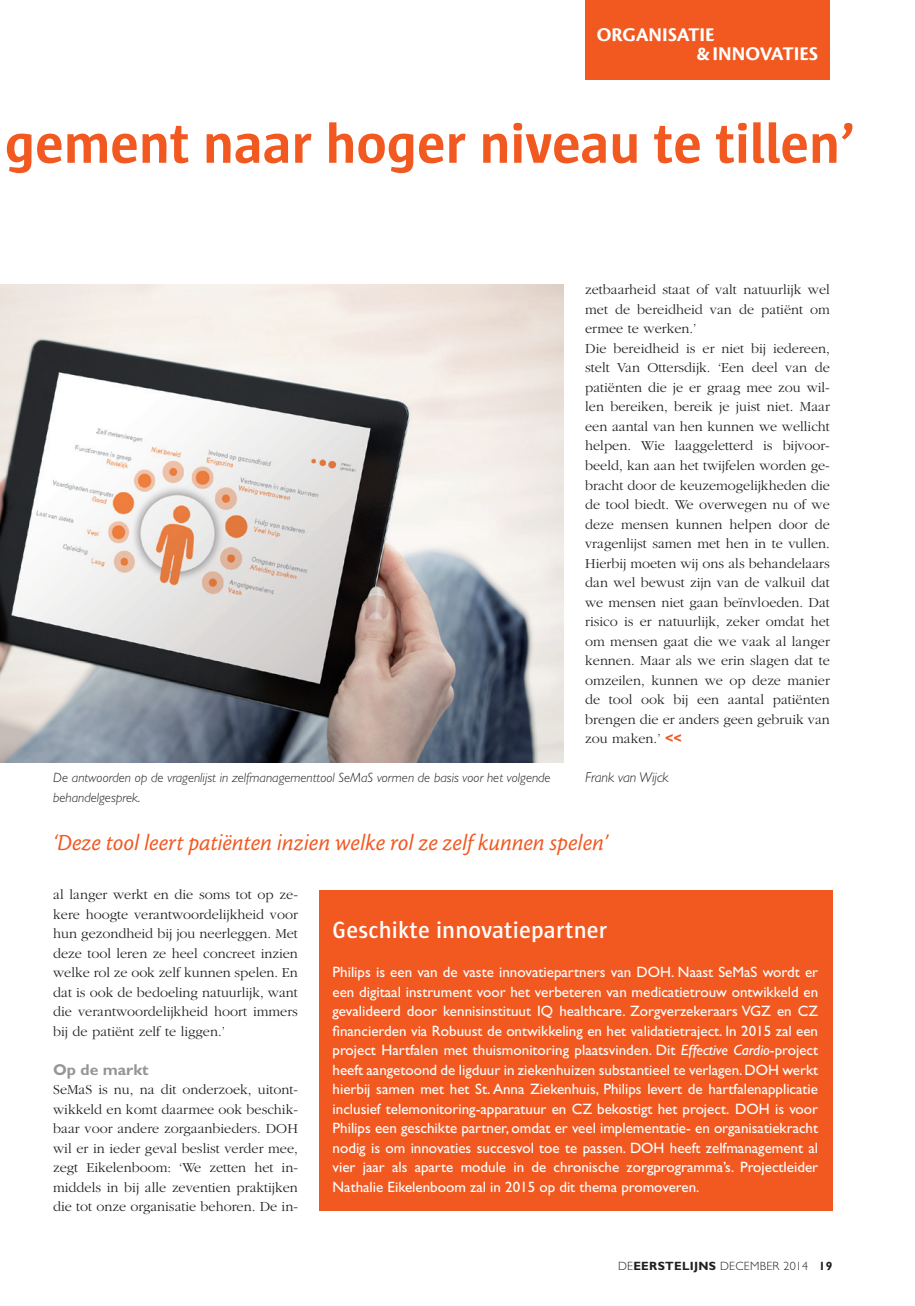
<style>
.page{position:relative;width:915px;height:1306px;background:#fff}
.page>*{position:absolute;margin:0;border:0;box-sizing:border-box;transform-origin:0 0}
.t1{font:700 57px "Sun";letter-spacing:-.005em;color:#f15921}
.Streamer{font:24px "Cronos MM It 408 16";letter-spacing:.005em;color:#f15921}
.Kop_4{font:600 24px "Sun";letter-spacing:.005em;color:#fff}
.t2{font:20.25px/19.5px "Cronos MM 700 13";color:#fff}
.Tussenkopje{font:700 15.75px "Gill Sans";color:#939598}
.KADER_plat{font:15px/19.5px "Gill Sans";color:#fff;text-align:justify}
.Plat{font:300 14.25px/19.5px "Garamond";color:#231f20;text-align:justify}
.Auteur{font:italic 300 14.25px "Gill Sans";color:#231f20}
.Bijschrift{font:italic 300 13.5px/19.5px "Gill Sans";color:#231f20}
.Paginering{font:300 12px "Gill Sans";letter-spacing:.025em;color:#231f20}
.s1{font-family:"Gill Sans";font-weight:700;color:#f15921}
.s2{font-style:italic}
.s3{font-weight:700}
</style>
<div class="page">
<div style="left:585px;top:0;width:244px;height:80px;background:#f15921"></div>
<img style="left:0;top:285px;width:563px;height:477px">
<div style="left:319px;top:890px;width:513px;height:321px;background:#f15921"></div>
<h3 class="t2" style="left:696px;top:25px;width:123px;text-indent:-99px">ORGANISATIE<br>&amp; INNOVATIES</h3>
<h1 class="t1" style="left:5px;top:112px;width:853px">gement naar hoger niveau te tillen’</h1>
<p class="Bijschrift" style="left:53px;top:768px;width:499px">De antwoorden op de vragenlijst in zelfmanagementtool SeMaS vormen de basis voor het volgende behandelgesprek.</p>
<p class="Plat" style="left:585px;top:280px;width:246px">zetbaarheid staat of valt natuurlijk wel met de bereidheid van de patiënt om ermee te werken.’</p>
<p class="Plat" style="left:585px;top:339px;width:246px">Die bereidheid is er niet bij iedereen, stelt Van Ottersdijk. ‘Een deel van de patiënten die je er graag mee zou wil&shy;len bereiken, bereik je juist niet. Maar een aantal van hen kunnen we wellicht helpen. Wie laaggeletterd is bijvoor&shy;beeld, kan aan het twijfelen worden ge&shy;bracht door de keuzemogelijkheden die de tool biedt. We overwegen nu of we deze mensen kunnen helpen door de vragenlijst samen met hen in te vullen.<br>Hierbij moeten wij ons als behandelaars dan wel bewust zijn van de valkuil dat we mensen niet gaan beïnvloeden. Dat risico is er natuurlijk, zeker omdat het om mensen gaat die we vaak al langer kennen. Maar als we erin slagen dat te omzeilen, kunnen we op deze manier de tool ook bij een aantal patiënten brengen die er anders geen gebruik van zou maken.’ <span class="s1">&lt;&lt;</span></p>
<p class="Auteur" style="left:585px;top:769px;width:85px">Frank van Wijck</p>
<p class="Streamer" style="left:53px;top:829px;width:556px">‘Deze tool leert patiënten inzien welke rol ze zelf kunnen spelen’</p>
<p class="Plat" style="left:53px;top:885px;width:246px">al langer werkt en die soms tot op ze&shy;kere hoogte verantwoordelijkheid voor hun gezondheid bij jou neerleggen. Met deze tool leren ze heel concreet inzien welke rol ze ook zelf kunnen spelen. En dat is ook de bedoeling natuurlijk, want die verantwoordelijkheid hoort immers bij de patiënt zelf te liggen.’</p>
<p class="Tussenkopje" style="left:53px;top:1060px;width:97px">Op de markt</p>
<p class="Plat" style="left:53px;top:1080px;width:246px">SeMaS is nu, na dit onderzoek, uitont&shy;wikkeld en komt daarmee ook beschik&shy;baar voor andere zorgaanbieders. DOH wil er in ieder geval beslist verder mee, zegt Eikelenboom: ‘We zetten het in&shy;middels in bij alle zeventien praktijken die tot onze organisatie behoren. De in-</p>
<p class="Kop_4" style="left:332px;top:917px;width:276px">Geschikte innovatiepartner</p>
<p class="KADER_plat" style="left:332px;top:962px;width:487px">Philips is een van de vaste innovatiepartners van DOH. Naast SeMaS wordt er een digitaal instrument voor het verbeteren van medicatietrouw ontwikkeld en gevalideerd door kennisinstituut IQ healthcare. Zorgverzekeraars VGZ en CZ financierden via Robuust de ontwikkeling en het validatietraject. In 2015 zal een project Hartfalen met thuismonitoring plaatsvinden. Dit <span class="s2">Effective Cardio</span>-project heeft aangetoond de ligduur in ziekenhuizen substantieel te verlagen. DOH werkt hierbij samen met het St. Anna Ziekenhuis, Philips levert de hartfalenapplicatie inclusief telemonitoring-apparatuur en CZ bekostigt het project. DOH is voor Philips een geschikte partner, omdat er veel implementatie- en organisatiekracht nodig is om innovaties succesvol toe te passen. DOH heeft zelfmanagement al vier jaar als aparte module in de chronische zorgprogramma’s. Projectleider Nathalie Eikelenboom zal in 2015 op dit thema promoveren.</p>
<p class="Paginering" style="left:617px;top:1258px;width:216px">DE<span class="s3">EERSTELIJNS</span> DECEMBER 2014 <span class="s3">19</span></p>
</div>
